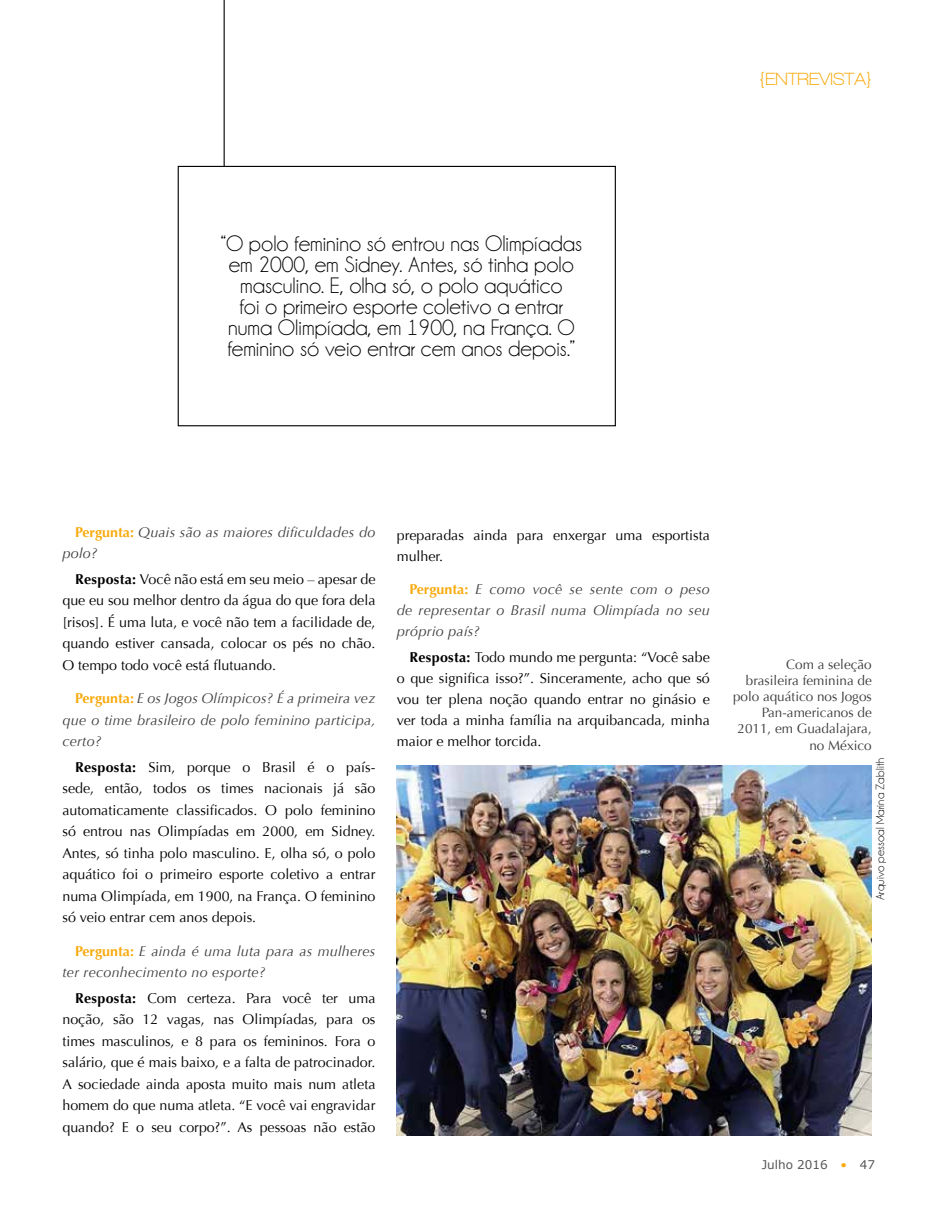
<style>
.page{position:relative;width:936px;height:1212px;background:#fff}
.page>*{position:absolute;margin:0;border:0;box-sizing:border-box;transform-origin:0 0}
.t1{font:22.5px/21px "Champagne&Limousines";color:#000;text-align:center}
.t2{font:700 18px "Walkway";color:#f8ab10}
.t3{font:14.25px/21.5px "Optima";color:#000;text-align:justify}
.t4{font:italic 14.25px/21.5px "Optima";letter-spacing:.02em;color:#3c3c3b}
.t5{font:13.5px/16.2px "Optima";color:#3c3c3b;text-align:right}
.t6{font:12px "Champagne&Limousines";letter-spacing:.01em;color:#000}
.t7{font:12px "MS Reference Sans Serif";color:#575756}
.s1{font-weight:700;font-style:normal;color:#f8ab10}
.s2{font-weight:700}
.s3{color:#f8ab10}
</style>
<div class="page">
<img style="left:397px;top:765px;width:474px;height:370px">
<div style="left:178px;top:166px;width:438px;height:260px;border:1px solid #000"></div>
<hr style="left:223px;top:0;width:2px;height:167px;background:#000">
<p class="t1" style="left:221px;top:233px;width:363px">“O polo feminino só entrou nas Olimpíadas em 2000, em Sidney. Antes, só tinha polo masculino. E, olha só, o polo aquático<br>foi o primeiro esporte coletivo a entrar numa Olimpíada, em 1900, na França. O feminino só veio entrar cem anos depois.”</p>
<p class="t2" style="left:759px;top:70px;width:115px">{ENTREVISTA}</p>
<p class="t4" style="left:62px;top:521px;width:314px;text-indent:13px"><span class="s1">Pergunta:</span> Quais são as maiores dificuldades do polo?</p>
<p class="t3" style="left:62px;top:568px;width:314px;text-indent:13px"><span class="s2">Resposta:</span> Você não está em seu meio – apesar de que eu sou melhor dentro da água do que fora dela [risos]. É uma luta, e você não tem a facilidade de, quando estiver cansada, colocar os pés no chão.<br>O tempo todo você está flutuando.</p>
<p class="t4" style="left:62px;top:688px;width:314px;text-align:justify;text-indent:13px"><span class="s1">Pergunta:</span> E os Jogos Olímpicos? É a primeira vez que o time brasileiro de polo feminino participa, certo?</p>
<p class="t3" style="left:62px;top:756px;width:314px;text-indent:13px"><span class="s2">Resposta:</span> Sim, porque o Brasil é o país&shy;sede, então, todos os times nacionais já são automaticamente classificados. O polo feminino só entrou nas Olimpíadas em 2000, em Sidney.<br>Antes, só tinha polo masculino. E, olha só, o polo aquático foi o primeiro esporte coletivo a entrar numa Olimpíada, em 1900, na França. O feminino só veio entrar cem anos depois.</p>
<p class="t4" style="left:62px;top:940px;width:314px;text-indent:13px"><span class="s1">Pergunta:</span> E ainda é uma luta para as mulheres ter reconhecimento no esporte?</p>
<p class="t3" style="left:62px;top:987px;width:314px;text-indent:13px"><span class="s2">Resposta:</span> Com certeza. Para você ter uma noção, são 12 vagas, nas Olimpíadas, para os times masculinos, e 8 para os femininos. Fora o salário, que é mais baixo, e a falta de patrocinador.<br>A sociedade ainda aposta muito mais num atleta homem do que numa atleta. “E você vai engravidar quando? E o seu corpo?”. As pessoas não estão</p>
<p class="t3" style="left:397px;top:525px;width:314px;line-height:21px">preparadas ainda para enxergar uma esportista mulher.</p>
<p class="t4" style="left:397px;top:579px;width:314px;line-height:21px;text-align:justify;text-indent:13px"><span class="s1">Pergunta:</span> E como você se sente com o peso de representar o Brasil numa Olimpíada no seu próprio país?</p>
<p class="t3" style="left:397px;top:646px;width:314px;line-height:21px;text-indent:13px"><span class="s2">Resposta:</span> Todo mundo me pergunta: “Você sabe o que significa isso?”. Sinceramente, acho que só vou ter plena noção quando entrar no ginásio e ver toda a minha família na arquibancada, minha maior e melhor torcida.</p>
<p class="t5" style="left:733px;top:656px;width:140px">Com a seleção brasileira feminina de polo aquático nos Jogos<br>Pan-americanos de<br>2011, em Guadalajara, no México</p>
<p class="t6" style="left:873px;top:900px;width:143px;rotate:-90deg">Arquivo pessoal Marina Zablith</p>
<p class="t7" style="left:761px;top:1157px;width:115px">Julho 2016 <span class="s3">•</span> 47</p>
</div>
